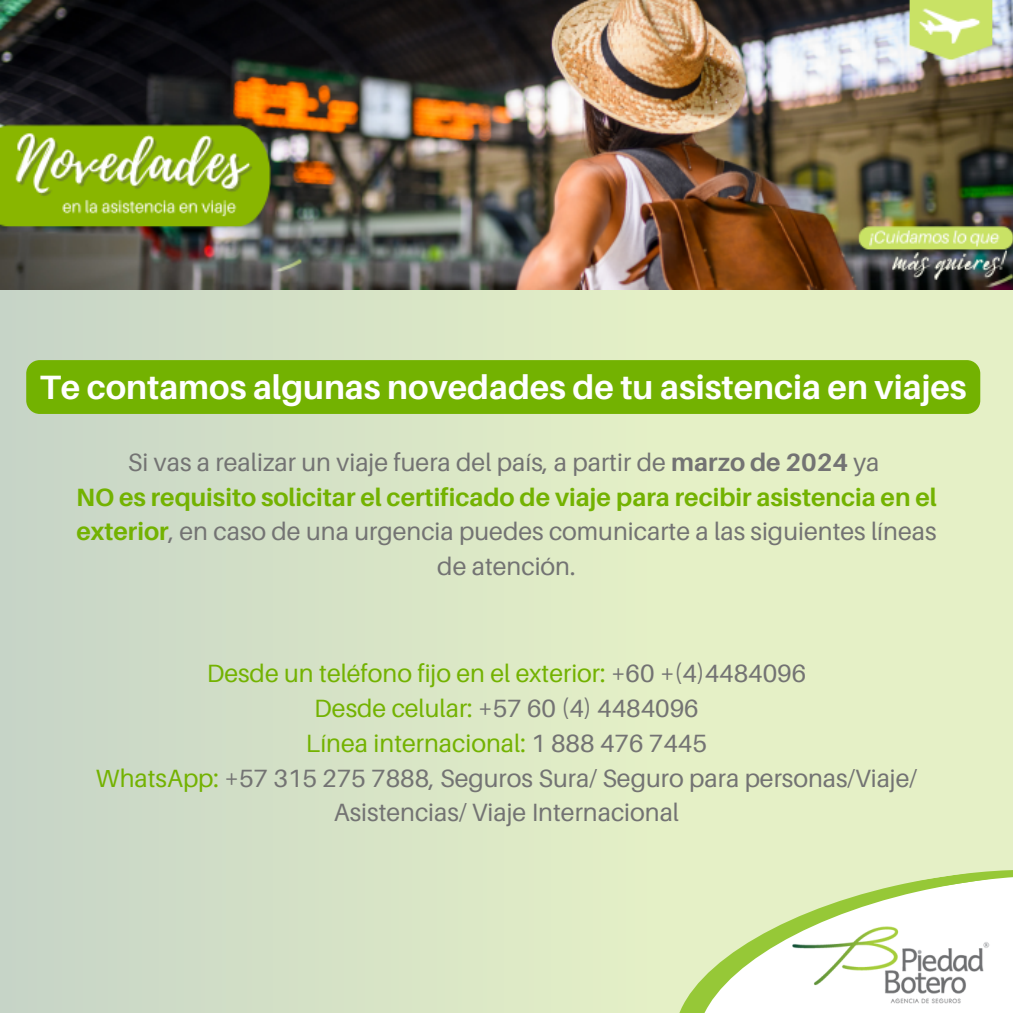
<style>
.page{position:relative;width:1013px;height:1013px;background:#fff}
.page>*{position:absolute;margin:0;border:0;box-sizing:border-box;transform-origin:0 0}
.t1{font:700 33.75px "Aileron";color:#fff}
.t2{font:25px/34.8px "Aileron";color:#737373;text-align:center}
.t3{font:700 25px/34.8px "Aileron";color:#73b201;text-align:center}
.t4{font:25px "Aileron";color:#73b201}
.s1{font-weight:700}
.s2{font-weight:400;color:#737373}
.s3{color:#737373}
.s4{color:#73b201}
</style>
<div class="page">
<div style="left:0;top:0;width:1012px;height:1012px;background:linear-gradient(to right,#cad7c7,#ecf6c6)"></div>
<img style="left:0;top:0;width:1012px;height:290px">
<div style="left:26px;top:360px;width:954px;height:54px;background:#73b201;border-radius:13px"></div>
<div style="left:673px;top:864px;width:339px;height:148px;background:#e5f0c6"></div>
<svg style="left:696px;top:870px;width:316px;height:142px;fill:#e5f0c6"></svg>
<img style="left:746px;top:923px;width:266px;height:82px">
<p class="t1" style="left:40px;top:366px;width:928px">Te contamos algunas novedades de tu asistencia en viajes</p>
<p class="t2" style="left:128px;top:444px;width:753px">Si vas a realizar un viaje fuera del país, a partir de <span class="s1">marzo de 2024</span> ya</p>
<h1 class="t3" style="left:76px;top:479px;width:862px">NO es requisito solicitar el certificado de viaje para recibir asistencia en el exterior<span class="s2">, en caso de una urgencia puedes comunicarte a las siguientes líneas de atención.</span></h1>
<p class="t4" style="left:207px;top:658px;width:601px">Desde un teléfono fijo en el exterior: <span class="s3">+60 +(4)4484096</span></p>
<p class="t2" style="left:314px;top:690px;width:386px"><span class="s4">Desde celular:</span> +57 60 (4) 4484096</p>
<p class="t4" style="left:306px;top:727px;width:402px">Línea internacional: <span class="s3">1 888 476 7445</span></p>
<p class="t2" style="left:96px;top:760px;width:822px"><span class="s4">WhatsApp:</span> +57 315 275 7888, Seguros Sura/ Seguro para personas/Viaje/<br>Asistencias/ Viaje Internacional</p>
</div>
